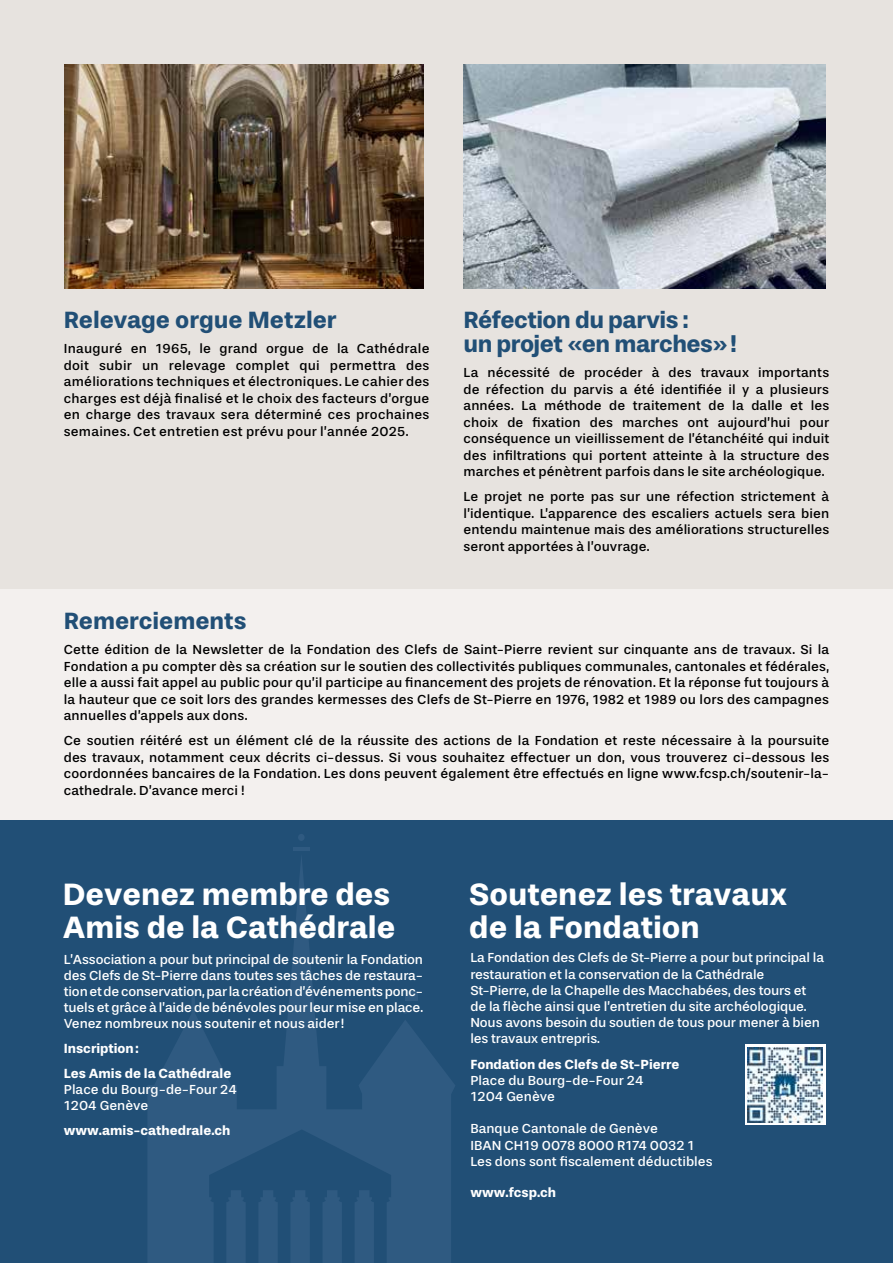
<style>
.page{position:relative;width:893px;height:1263px;background:#fff}
.page>*{position:absolute;margin:0;border:0;box-sizing:border-box;transform-origin:0 0}
.t1{font:700 31.5px/33px "Stevie Sans";color:#fff}
.t2{font:700 24px/24px "Stevie Sans";letter-spacing:-.01em;color:#214f76}
.t3{font:13.5px/16.5px "Stevie Sans";letter-spacing:.01em;color:#000;text-align:justify}
.t4{font:13.5px/16.2px "Stevie Sans";letter-spacing:-.01em;color:#fff}
.t5{font:700 13.5px/24.8px "Stevie Sans";color:#fff}
</style>
<div class="page">
<div style="left:0;top:0;width:893px;height:589px;background:#e7e3df"></div>
<div style="left:0;top:589px;width:893px;height:231px;background:#f3f0ee"></div>
<div style="left:0;top:820px;width:893px;height:443px;background:#214f76"></div>
<hr style="left:293px;top:847px;width:17px;height:3px;background:#2f5a81">
<div style="left:298px;top:834px;width:7px;height:7px;background:#2f5a81;border-radius:50%"></div>
<svg style="left:148px;top:858px;width:307px;height:405px"></svg>
<svg style="left:355px;top:1190px;width:19px;height:73px"></svg>
<svg style="left:323px;top:1190px;width:19px;height:73px"></svg>
<svg style="left:258px;top:1190px;width:20px;height:73px"></svg>
<svg style="left:226px;top:1190px;width:20px;height:73px"></svg>
<svg style="left:290px;top:1190px;width:20px;height:73px"></svg>
<svg style="left:745px;top:1044px;width:81px;height:80px"></svg>
<img style="left:748px;top:1047px;width:75px;height:75px">
<img style="left:65px;top:65px;width:358px;height:223px">
<img style="left:463px;top:65px;width:363px;height:223px">
<h2 class="t2" style="left:64px;top:308px;width:274px">Relevage orgue Metzler</h2>
<p class="t3" style="left:64px;top:342px;width:367px">Inauguré en 1965, le grand orgue de la Cathédrale doit subir un relevage complet qui permettra des améliorations techniques et électroniques. Le cahier des charges est déjà finalisé et le choix des facteurs d’orgue en charge des travaux sera déterminé ces prochaines semaines. Cet entretien est prévu pour l’année 2025.</p>
<h2 class="t2" style="left:463px;top:308px;width:275px">Réfection du parvis :<br>un projet «en marches» !</h2>
<p class="t3" style="left:463px;top:366px;width:367px">La nécessité de procéder à des travaux importants de réfection du parvis a été identifiée il y a plusieurs années. La méthode de traitement de la dalle et les choix de fixation des marches ont aujourd’hui pour conséquence un vieillissement de l’étanchéité qui induit des infiltrations qui portent atteinte à la structure des marches et pénètrent parfois dans le site archéologique.</p>
<p class="t3" style="left:463px;top:490px;width:367px">Le projet ne porte pas sur une réfection strictement à l’identique. L’apparence des escaliers actuels sera bien entendu maintenue mais des améliorations structurelles seront apportées à l’ouvrage.</p>
<h2 class="t2" style="left:64px;top:609px;width:184px">Remerciements</h2>
<p class="t3" style="left:64px;top:642px;width:767px">Cette édition de la Newsletter de la Fondation des Clefs de Saint-Pierre revient sur cinquante ans de travaux. Si la Fondation a pu compter dès sa création sur le soutien des collectivités publiques communales, cantonales et fédérales, elle a aussi fait appel au public pour qu’il participe au financement des projets de rénovation. Et la réponse fut toujours à la hauteur que ce soit lors des grandes kermesses des Clefs de St-Pierre en 1976, 1982 et 1989 ou lors des campagnes annuelles d’appels aux dons.</p>
<p class="t3" style="left:64px;top:733px;width:767px">Ce soutien réitéré est un élément clé de la réussite des actions de la Fondation et reste nécessaire à la poursuite des travaux, notamment ceux décrits ci-dessus. Si vous souhaitez effectuer un don, vous trouverez ci-dessous les coordonnées bancaires de la Fondation. Les dons peuvent également être effectués en ligne www.fcsp.ch/soutenir-la&shy;cathedrale. D’avance merci !</p>
<h1 class="t1" style="left:63px;top:878px;width:334px">Devenez membre des<br>Amis de la Cathédrale</h1>
<h1 class="t1" style="left:469px;top:878px;width:320px">Soutenez les travaux de la Fondation</h1>
<p class="t4" style="left:64px;top:952px;width:361px;text-align:justify">L’Association a pour but principal de soutenir la Fondation des Clefs de St-Pierre dans toutes ses tâches de restaura&shy;tion et de conservation, par la création d’événements ponc&shy;tuels et grâce à l’aide de bénévoles pour leur mise en place.<br>Venez nombreux nous soutenir et nous aider !</p>
<p class="t5" style="left:64px;top:1036px;width:169px">Inscription :<br>Les Amis de la Cathédrale</p>
<p class="t4" style="left:64px;top:1082px;width:175px">Place du Bourg-de-Four 24<br>1204 Genève</p>
<p class="t5" style="left:64px;top:1118px;width:168px">www.amis-cathedrale.ch</p>
<p class="t4" style="left:470px;top:951px;width:355px">La Fondation des Clefs de St-Pierre a pour but principal la restauration et la conservation de la Cathédrale St-Pierre, de la Chapelle des Macchabées, des tours et de la flèche ainsi que l’entretien du site archéologique.<br>Nous avons besoin du soutien de tous pour mener à bien les travaux entrepris.</p>
<p class="t5" style="left:470px;top:1052px;width:211px">Fondation des Clefs de St-Pierre</p>
<p class="t4" style="left:470px;top:1073px;width:175px">Place du Bourg-de-Four 24<br>1204 Genève</p>
<p class="t4" style="left:470px;top:1122px;width:244px">Banque Cantonale de Genève<br>IBAN CH19 0078 8000 R174 0032 1<br>Les dons sont fiscalement déductibles</p>
<p class="t5" style="left:470px;top:1180px;width:87px">www.fcsp.ch</p>
</div>
